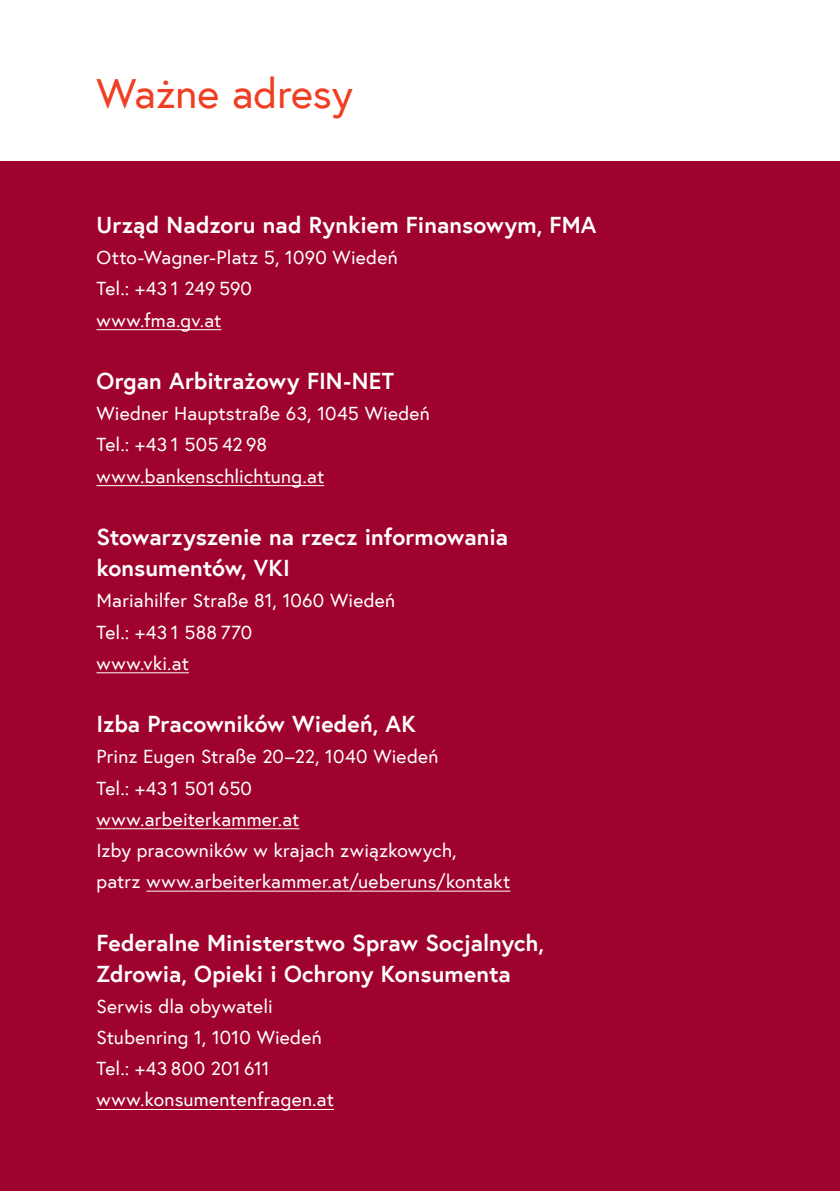
<style>
.page{position:relative;width:840px;height:1191px;background:#fff}
.page>*{position:absolute;margin:0;border:0;box-sizing:border-box;transform-origin:0 0}
.t1{font:42px "Europa Austria";letter-spacing:-.005em;color:#ef3e22}
.t2{font:700 23px/31.2px "Europa Austria";color:#fff}
.t3{font:19.2px/31.2px "Europa Austria";letter-spacing:.01em;color:#fff}
</style>
<div class="page">
<div style="left:0;top:161px;width:839px;height:1030px;background:#9e022d"></div>
<hr style="left:96px;top:329px;width:125px;height:1px;background:#fff">
<hr style="left:96px;top:485px;width:228px;height:1px;background:#fff">
<hr style="left:96px;top:672px;width:93px;height:1px;background:#fff">
<hr style="left:96px;top:828px;width:203px;height:1px;background:#fff">
<hr style="left:146px;top:890px;width:364px;height:1px;background:#fff">
<hr style="left:96px;top:1109px;width:238px;height:1px;background:#fff">
<h1 class="t1" style="left:96px;top:67px;width:258px">Ważne adresy</h1>
<p class="t2" style="left:96px;top:209px;width:501px">Urząd Nadzoru nad Rynkiem Finansowym, FMA</p>
<p class="t3" style="left:96px;top:242px;width:302px">Otto-Wagner-Platz 5, 1090 Wiedeń<br>Tel.: +43 1 249 590<br>www.fma.gv.at</p>
<p class="t2" style="left:96px;top:365px;width:299px">Organ Arbitrażowy FIN-NET</p>
<p class="t3" style="left:96px;top:397px;width:335px">Wiedner Hauptstraße 63, 1045 Wiedeń<br>Tel.: +43 1 505 42 98 www.bankenschlichtung.at</p>
<p class="t2" style="left:96px;top:521px;width:413px">Stowarzyszenie na rzecz informowania konsumentów, VKI</p>
<p class="t3" style="left:96px;top:585px;width:300px">Mariahilfer Straße 81, 1060 Wiedeń<br>Tel.: +43 1 588 770<br>www.vki.at</p>
<p class="t2" style="left:96px;top:708px;width:320px">Izba Pracowników Wiedeń, AK</p>
<p class="t3" style="left:96px;top:740px;width:415px">Prinz Eugen Straße 20–22, 1040 Wiedeń<br>Tel.: +43 1 501 650<br>www.arbeiterkammer.at<br>Izby pracowników w krajach związkowych,<br>patrz www.arbeiterkammer.at/ueberuns/kontakt</p>
<p class="t2" style="left:96px;top:926px;width:448px">Federalne Ministerstwo Spraw Socjalnych,<br>Zdrowia, Opieki i Ochrony Konsumenta</p>
<p class="t3" style="left:96px;top:990px;width:239px">Serwis dla obywateli<br>Stubenring 1, 1010 Wiedeń<br>Tel.: +43 800 201 611 www.konsumentenfragen.at</p>
</div>
